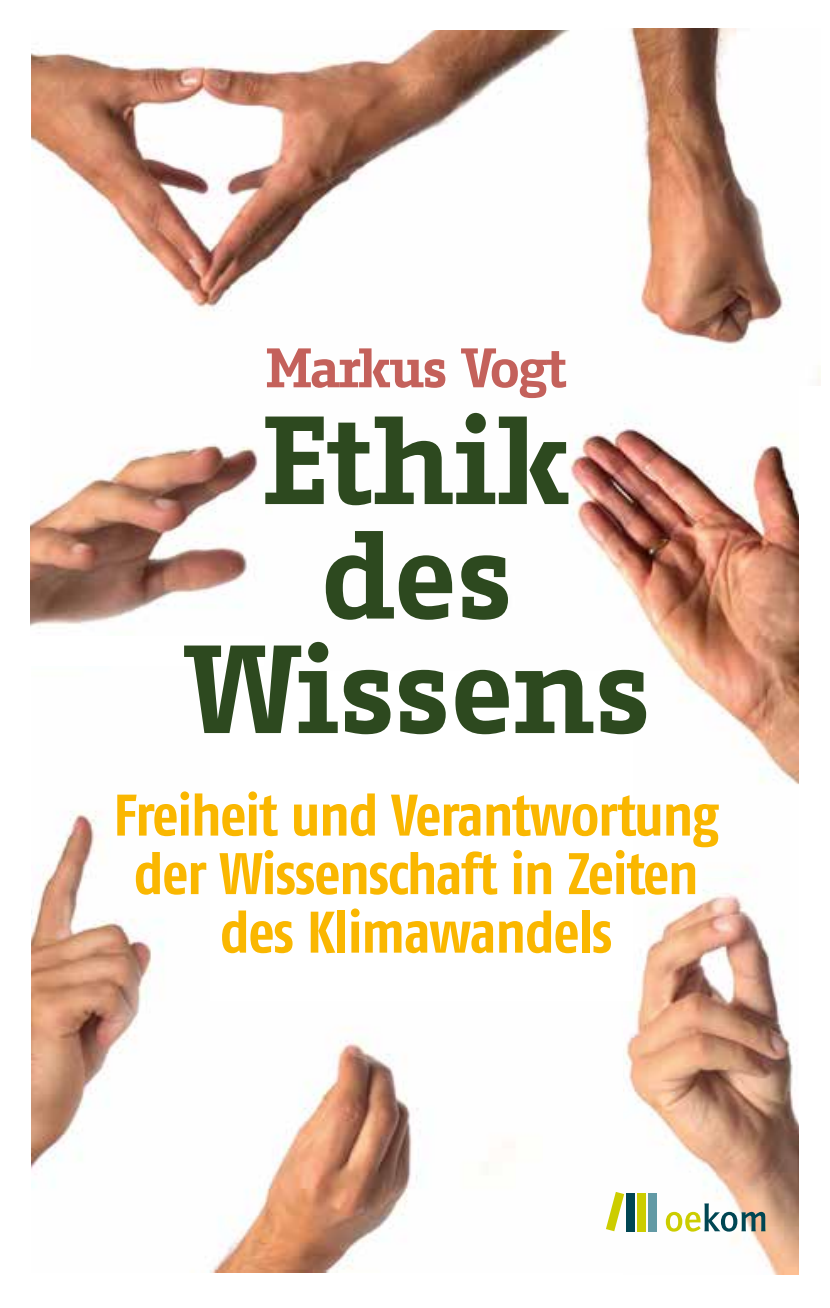
<style>
.page{position:relative;width:830px;height:1308px;background:#fff}
.page>*{position:absolute;margin:0;border:0;box-sizing:border-box;transform-origin:0 0}
.t1{font:700 121.5px/114.5px "Fago Office Serif";letter-spacing:-.01em;color:#2d491f;text-align:center}
.t2{font:700 58.5px/58.5px "Fago Co Tf";letter-spacing:-.025em;color:#fab700;text-align:center}
.t3{font:700 54px "Fago Office Serif";letter-spacing:-.045em;color:#c4615b}
</style>
<div class="page">
<img style="left:32px;top:30px;width:765px;height:1242px">
<img style="left:30px;top:368px;width:234px;height:268px">
<div style="left:30px;top:636px;width:234px;height:30px;background:#fff"></div>
<img style="left:623px;top:878px;width:174px;height:396px">
<img style="left:603px;top:29px;width:217px;height:357px">
<div style="left:210px;top:671px;width:421px;height:329px;background:#fff"></div>
<div style="left:647px;top:1192px;width:9px;height:39px;background:#629aa5"></div>
<div style="left:637px;top:1192px;width:8px;height:39px;background:#cccd00"></div>
<div style="left:626px;top:1192px;width:8px;height:39px;background:#004653"></div>
<svg style="left:605px;top:1191px;width:19px;height:40px"></svg>
<svg style="left:665px;top:1203px;width:100px;height:28px"></svg>
<p class="t3" style="left:266px;top:337px;width:303px">Markus Vogt</p>
<h1 class="t1" style="left:181px;top:403px;width:470px">Ethik des<br>Wissens</h1>
<p class="t2" style="left:113px;top:785px;width:606px">Freiheit und Verantwortung der Wissenschaft in Zeiten des Klimawandels</p>
</div>
